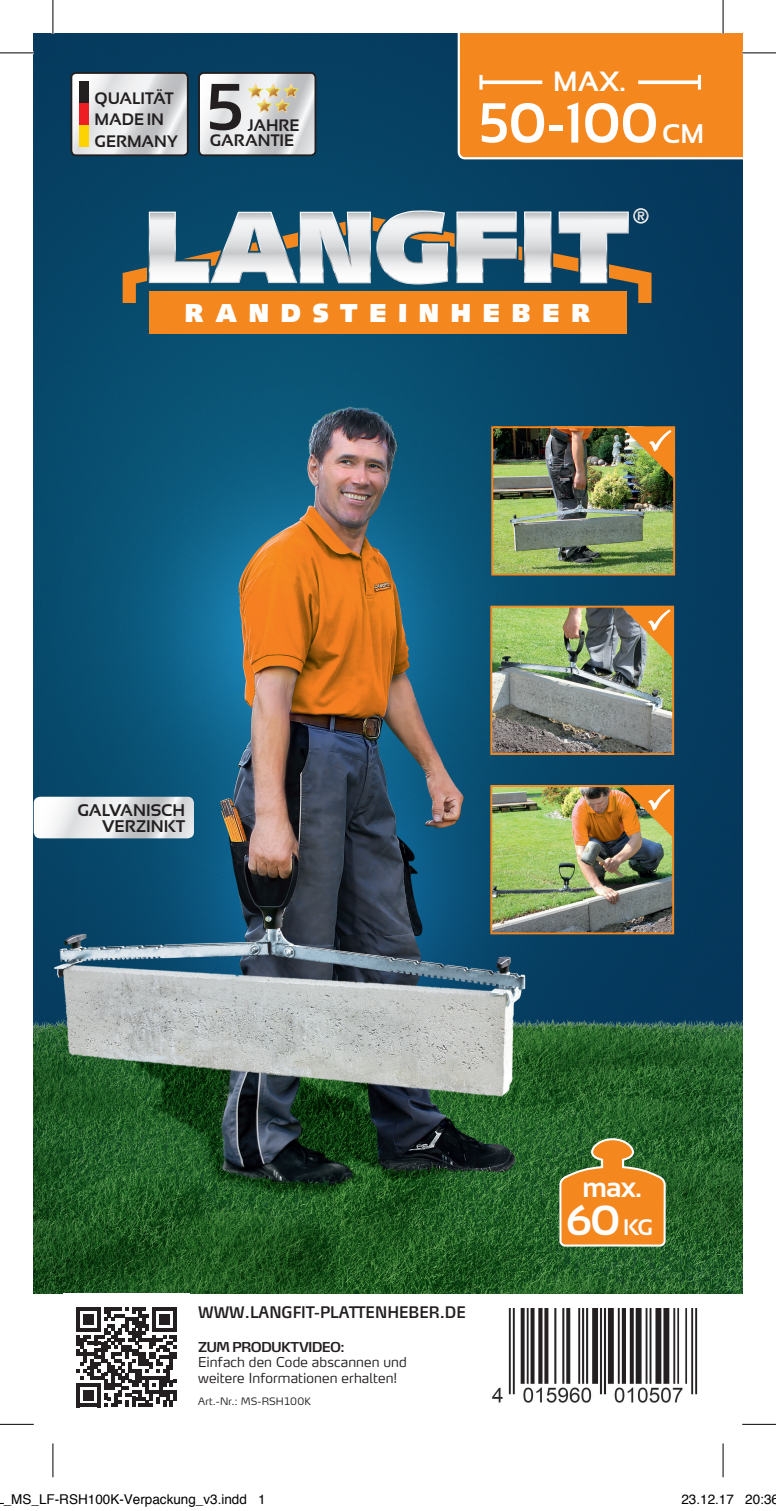
<style>
.page{position:relative;width:776px;height:1511px;background:#fff}
.page>*{position:absolute;margin:0;border:0;box-sizing:border-box;transform-origin:0 0}
.t1{font:700 66.15px "Sansation";color:#231f20}
.t2{font:700 56.25px "Sansation";color:#fff;scale:.95 1}
.t3{font:700 42.07px "Sansation";color:#fff}
.t4{font:700 28.12px "Sansation";color:#fff}
.t5{font:700 27.9px "Sansation";color:#fff}
.t6{font:900 26.1px "Syntax LT Std";letter-spacing:.45em;color:#fff}
.t7{font:700 16.88px/15.8px "Sansation";color:#231f20;text-align:right}
.t8{font:700 16.65px/21.4px "Sansation";letter-spacing:-.005em;color:#231f20}
.t9{font:600 15.75px "Max TF";color:#231f20;scale:.9 1}
.t10{font:300 13.5px/15.8px "Max TF";letter-spacing:.01em;color:#231f20}
.t11{font:13.5px "Helvetica";color:#000}
.t12{font:600 13.5px "Max TF";letter-spacing:-.055em;color:#231f20}
.t13{font:300 10.12px "Max TF";letter-spacing:.01em;color:#231f20}
.s1{font-size:27px}
.s2{font-size:22.5px}
</style>
<div class="page">
<img style="left:34px;top:34px;width:708px;height:1259px">
<svg style="left:34px;top:797px;width:160px;height:41px"></svg>
<img style="left:490px;top:606px;width:184px;height:149px">
<img style="left:491px;top:426px;width:184px;height:149px">
<img style="left:490px;top:785px;width:184px;height:149px">
<svg style="left:558px;top:1137px;width:108px;height:111px;background:#c28631"></svg>
<svg style="left:123px;top:208px;width:528px;height:116px"></svg>
<div style="left:149px;top:291px;width:477px;height:42px;background:#f5871f"></div>
<svg style="left:73px;top:75px;width:113px;height:78px"></svg>
<div style="left:70px;top:72px;width:119px;height:84px;border:2px solid #231f20;border-radius:5px"></div>
<div style="left:79px;top:81px;width:10px;height:22px;background:#231f20"></div>
<div style="left:79px;top:103px;width:10px;height:22px;background:#ee1d23"></div>
<div style="left:79px;top:125px;width:10px;height:22px;background:#fed304"></div>
<div style="left:198px;top:72px;width:118px;height:84px;border:2px solid #231f20;border-radius:5px"></div>
<svg style="left:199px;top:73px;width:116px;height:82px"></svg>
<div style="left:457px;top:34px;width:285px;height:125px;background:#f5871f"></div>
<img style="left:492px;top:1308px;width:206px;height:95px">
<svg style="left:77px;top:1307px;width:99px;height:100px"></svg>
<hr style="left:0;top:53px;width:34px;height:1px;background:#000">
<hr style="left:742px;top:53px;width:33px;height:1px;background:#000">
<hr style="left:0;top:1424px;width:34px;height:1px;background:#000">
<hr style="left:742px;top:1424px;width:33px;height:1px;background:#000">
<hr style="left:53px;top:0;width:1px;height:34px;background:#000">
<hr style="left:53px;top:1443px;width:1px;height:34px;background:#000">
<hr style="left:722px;top:0;width:1px;height:34px;background:#000">
<hr style="left:722px;top:1443px;width:1px;height:34px;background:#000">
<p class="t8" style="left:95px;top:87px;width:84px">QUALITÄT<br>MADE IN<br>GERMANY</p>
<h1 class="t1" style="left:206px;top:70px;width:39px">5</h1>
<p class="t8" style="left:210px;top:130px;width:86px">GARANTIE</p>
<p class="t8" style="left:248px;top:114px;width:53px">JAHRE</p>
<h3 class="t5" style="left:553px;top:66px;width:74px">MAX.</h3>
<h2 class="t2" style="left:478px;top:92px;width:239px">50-100<span class="s1">CM</span></h2>
<h3 class="t6" style="left:185px;top:297px;width:406px">RANDSTEINHEBER</h3>
<p class="t7" style="left:77px;top:802px;width:109px">GALVANISCH<br>VERZINKT</p>
<p class="t9" style="left:198px;top:1303px;width:299px">WWW.LANGFIT-PLATTENHEBER.DE</p>
<p class="t12" style="left:198px;top:1338px;width:148px">ZUM PRODUKTVIDEO:</p>
<p class="t10" style="left:198px;top:1354px;width:210px">Einfach den Code abscannen und weitere Informationen erhalten!</p>
<p class="t13" style="left:198px;top:1395px;width:114px">Art.-Nr.: MS-RSH100K</p>
<h3 class="t4" style="left:582px;top:1172px;width:61px">max.</h3>
<h3 class="t3" style="left:565px;top:1196px;width:89px">60<span class="s2">KG</span></h3>
<p class="t11" style="left:-4px;top:1489px;width:271px">L_MS_LF-RSH100K-Verpackung_v3.indd 1</p>
<p class="t11" style="left:681px;top:1489px;width:99px">23.12.17 20:36</p>
</div>
